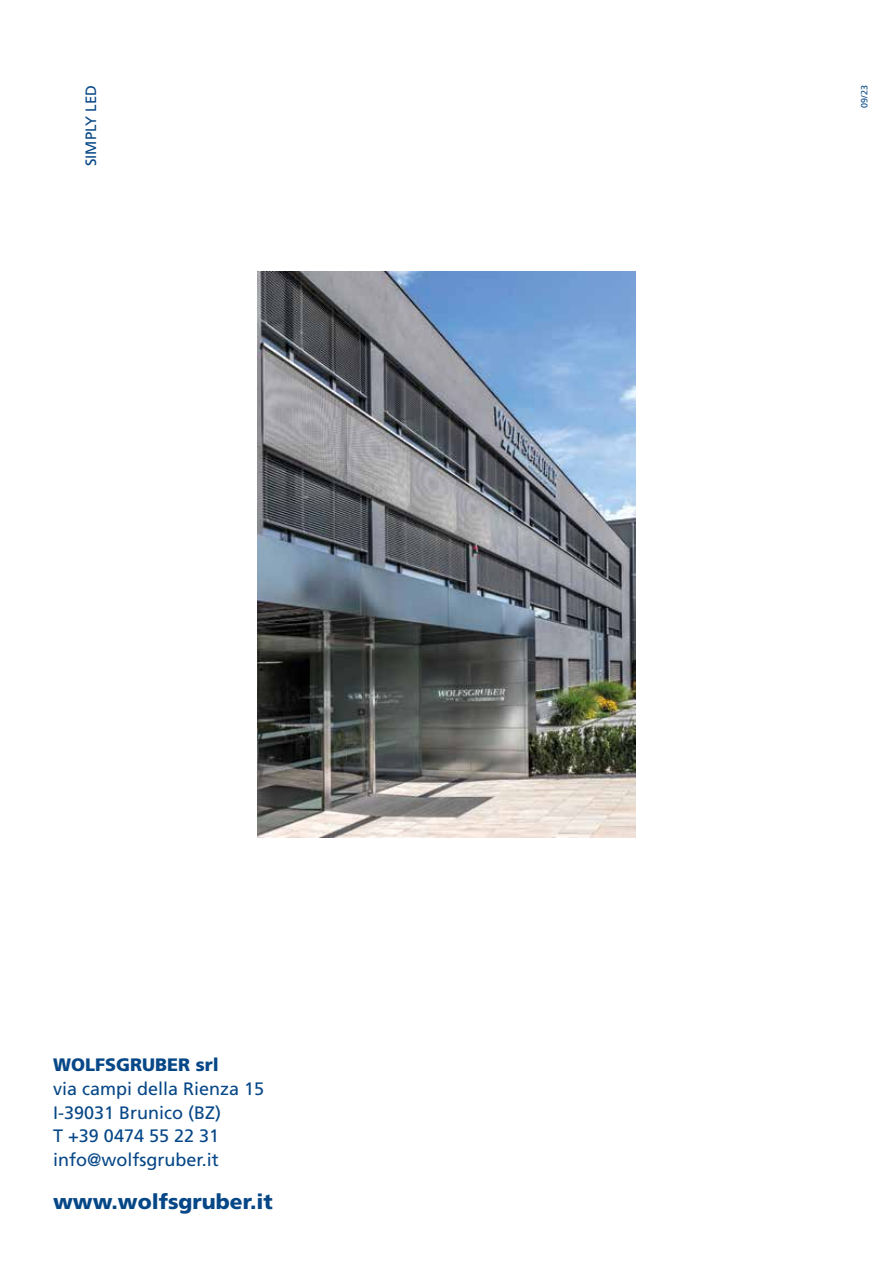
<style>
.page{position:relative;width:893px;height:1263px;background:#fff}
.page>*{position:absolute;margin:0;border:0;box-sizing:border-box;transform-origin:0 0}
.t1{font:900 21px "Frutiger LT Std";color:#064787}
.t2{font:18px/23.7px "Frutiger LT Std";color:#064787}
.t3{font:900 18px "Frutiger LT Std";color:#064787}
.t4{font:15px "Frutiger LT Std";color:#064787}
.t5{font:9px "Frutiger LT Std";color:#064787}
</style>
<div class="page">
<img style="left:258px;top:272px;width:377px;height:566px">
<p class="t4" style="left:82px;top:166px;width:83px;rotate:-90deg">SIMPLY LED</p>
<p class="t5" style="left:859px;top:108px;width:24px;rotate:-90deg">09/23</p>
<p class="t3" style="left:53px;top:1054px;width:167px">WOLFSGRUBER srl</p>
<p class="t2" style="left:53px;top:1077px;width:213px">via campi della Rienza 15<br>I-39031 Brunico (BZ)<br>T +39 0474 55 22 31 info@wolfsgruber.it</p>
<p class="t1" style="left:53px;top:1189px;width:221px">www.wolfsgruber.it</p>
</div>
